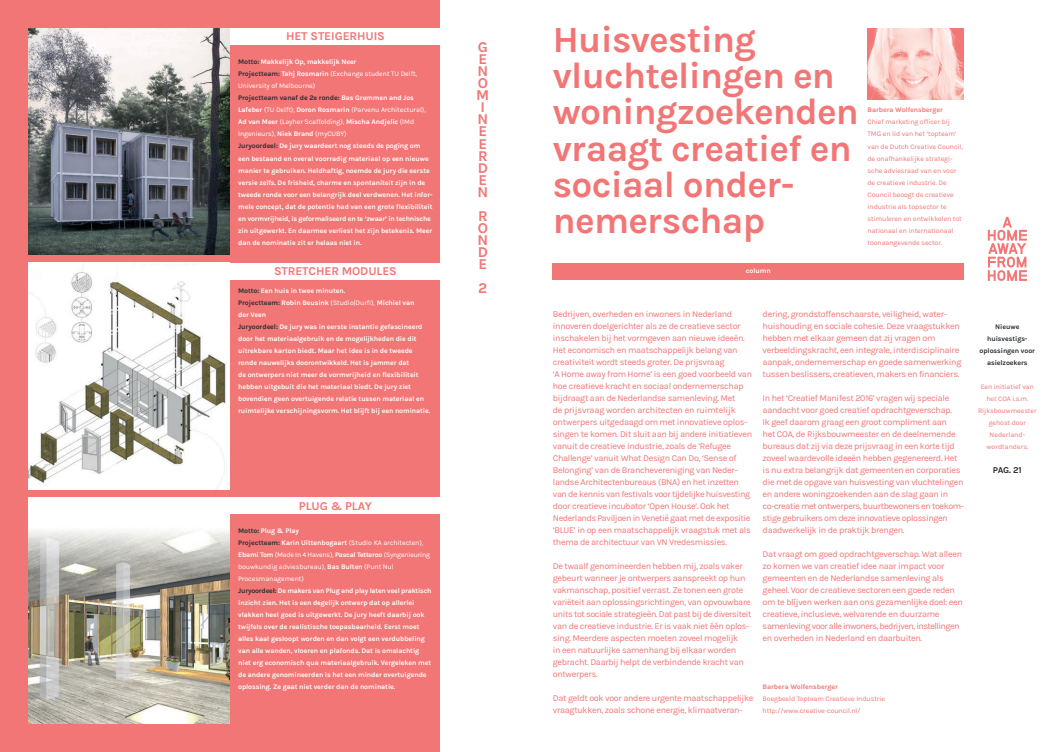
<style>
.page{position:relative;width:1049px;height:752px;background:#fff}
.page>*{position:absolute;margin:0;border:0;box-sizing:border-box;transform-origin:0 0}
.t1{font:700 37px/36px "Karla";letter-spacing:-.02em;color:#f27676}
.t2{font:700 15px/12px "Karla";color:#f27676}
.t3{font:700 12px "Karla";letter-spacing:-.01em;color:#f27676}
.t4{font:9px/12px "Karla";letter-spacing:-.035em;color:#f27676}
.t5{font:700 9px "Karla";color:#282d31}
.t6{font:700 7px/12px "Karla";letter-spacing:-.01em;color:#fff}
.t7{font:7px/12px "Karla";letter-spacing:-.01em;color:#f27676}
.t8{font:700 7px/12px "Karla";letter-spacing:-.01em;color:#282d31;text-align:center}
.t9{font:700 7px "Karla";letter-spacing:-.01em;color:#f27676}
.s1{color:#282d31}
.s2{font-weight:400}
</style>
<div class="page">
<svg style="left:988px;top:217px;width:39px;height:64px"></svg>
<div style="left:0;top:0;width:439px;height:751px;background:#f27676"></div>
<div style="left:219px;top:28px;width:231px;height:17px;background:#fff"></div>
<div style="left:219px;top:263px;width:231px;height:16px;background:#fff"></div>
<div style="left:219px;top:497px;width:231px;height:16px;background:#fff"></div>
<img style="left:867px;top:28px;width:97px;height:72px">
<div style="left:553px;top:263px;width:411px;height:16px;background:#f27676"></div>
<img style="left:28px;top:28px;width:202px;height:226px">
<img style="left:28px;top:263px;width:202px;height:225px">
<img style="left:28px;top:497px;width:202px;height:226px">
<h3 class="t3" style="left:286px;top:29px;width:100px">HET STEIGERHUIS</h3>
<p class="t6" style="left:238px;top:56px;width:196px"><span class="s1">Motto:</span> Makkelijk Op, makkelijk Neer<br><span class="s1">Projectteam:</span> Tahj Rosmarin <span class="s2">(Exchange student TU Delft, University of Melbourne)<br></span><span class="s1">Projectteam vanaf de 2e ronde:</span> Bas Gremmen and Jos Lafeber <span class="s2">(TU Delft),</span> Doron Rosmarin <span class="s2">(Parvenu Architectural), </span>Ad van Meer <span class="s2">(Layher Scaffolding),</span> Mischa Andjelic <span class="s2">(IMd Ingenieurs),</span> Niek Brand <span class="s2">(myCUBY)<br></span><span class="s1">Juryoordeel:</span> De jury waardeert nog steeds de poging om een bestaand en overal voorradig materiaal op een nieuwe manier te gebruiken. Heldhaftig, noemde de jury die eerste versie zelfs. De frisheid, charme en spontaniteit zijn in de tweede ronde voor een belangrijk deel verdwenen. Het infor&shy;mele concept, dat de potentie had van een grote flexibiliteit en vormvrijheid, is geformaliseerd en te ‘zwaar’ in technische zin uitgewerkt. En daarmee verliest het zijn betekenis. Meer dan de nominatie zit er helaas niet in.</p>
<h3 class="t3" style="left:274px;top:264px;width:124px">STRETCHER MODULES</h3>
<p class="t6" style="left:238px;top:284px;width:194px"><span class="s1">Motto:</span> Een huis in twee minuten.<br><span class="s1">Projectteam:</span> Robin Beusink <span class="s2">(Studio|Durf!),</span> Michiel van<br>der Veen<br><span class="s1">Juryoordeel:</span> De jury was in eerste instantie gefascineerd door het materiaalgebruik en de mogelijkheden die dit uitrekbare karton biedt. Maar het idee is in de tweede ronde nauwelijks doorontwikkeld. Het is jammer dat<br>de ontwerpers niet meer de vormvrijheid en flexibiliteit hebben uitgebuit die het materiaal biedt. De jury ziet bovendien geen overtuigende relatie tussen materiaal en ruimtelijke verschijningsvorm. Het blijft bij een nominatie.</p>
<h3 class="t3" style="left:299px;top:498px;width:75px">PLUG &amp; PLAY</h3>
<p class="t6" style="left:238px;top:524px;width:195px"><span class="s1">Motto:</span> Plug &amp; Play<br><span class="s1">Projectteam:</span> Karin Uittenbogaart <span class="s2">(Studio KA architecten), </span>Ebami Tom <span class="s2">(Made In 4 Havens),</span> Pascal Tetteroo <span class="s2">(Syngenieuring bouwkundig adviesbureau),</span> Bas Bulten <span class="s2">(Punt Nul Procesmanagement)<br></span><span class="s1">Juryoordeel:</span> De makers van Plug and play laten veel praktisch inzicht zien. Het is een degelijk ontwerp dat op allerlei vlakken heel goed is uitgewerkt. De jury heeft daarbij ook twijfels over de realistische toepasbaarheid. Eerst moet alles kaal gesloopt worden en dan volgt een verdubbeling van alle wanden, vloeren en plafonds. Dat is omslachtig niet erg economisch qua materiaalgebruik. Vergeleken met de andere genomineerden is het een minder overtuigende oplossing. Ze gaat niet verder dan de nominatie.</p>
<h2 class="t2" style="left:476px;top:41px;width:15px">G<br>E<br>N<br>O<br>M<br>I<br>N<br>E<br>E<br>R<br>D<br>E<br>N</h2>
<h2 class="t2" style="left:477px;top:209px;width:12px;text-align:justify">R O N D E</h2>
<h2 class="t2" style="left:478px;top:281px;width:11px">2</h2>
<h1 class="t1" style="left:553px;top:22px;width:308px">Huisvesting vluchtelingen en woningzoekenden vraagt creatief en sociaal onder&shy;nemerschap</h1>
<p class="t6" style="left:746px;top:264px;width:26px">column</p>
<p class="t9" style="left:867px;top:106px;width:77px">Barbera Wolfensberger</p>
<p class="t7" style="left:867px;top:116px;width:97px">Chief marketing officer bij<br>TMG en lid van het ‘topteam’ van de Dutch Creative Council, de onafhankelijke strategi&shy;sche adviesraad van en voor de creatieve industrie. De<br>Council beoogt de creatieve industrie als topsector te stimuleren en ontwikkelen tot nationaal en internationaal toonaangevende sector.</p>
<p class="t4" style="left:553px;top:307px;width:201px">Bedrijven, overheden en inwoners in Nederland innoveren doelgerichter als ze de creatieve sector inschakelen bij het vormgeven aan nieuwe ideeën.<br>Het economisch en maatschappelijk belang van creativiteit wordt steeds groter. De prijsvraag<br>‘A Home away from Home’ is een goed voorbeeld van hoe creatieve kracht en sociaal ondernemerschap bijdraagt aan de Nederlandse samenleving. Met<br>de prijsvraag worden architecten en ruimtelijk ontwerpers uitgedaagd om met innovatieve oplos&shy;singen te komen. Dit sluit aan bij andere initiatieven vanuit de creatieve industrie, zoals de ‘Refugee Challenge’ vanuit What Design Can Do, ‘Sense of Belonging’ van de Branchevereniging van Neder&shy;landse Architectenbureaus (BNA) en het inzetten van de kennis van festivals voor tijdelijke huisvesting door creatieve incubator ‘Open House’. Ook het Nederlands Paviljoen in Venetië gaat met de expositie ‘BLUE’ in op een maatschappelijk vraagstuk met als thema de architectuur van VN Vredesmissies.</p>
<p class="t4" style="left:553px;top:559px;width:200px">De twaalf genomineerden hebben mij, zoals vaker gebeurt wanneer je ontwerpers aanspreekt op hun vakmanschap, positief verrast. Ze tonen een grote variëteit aan oplossingsrichtingen, van opvouwbare units tot sociale strategieën. Dat past bij de diversiteit van de creatieve industrie. Er is vaak niet één oplos&shy;sing. Meerdere aspecten moeten zoveel mogelijk<br>in een natuurlijke samenhang bij elkaar worden gebracht. Daarbij helpt de verbindende kracht van ontwerpers.</p>
<p class="t4" style="left:553px;top:691px;width:202px">Dat geldt ook voor andere urgente maatschappelijke vraagtukken, zoals schone energie, klimaatveran-</p>
<p class="t4" style="left:763px;top:307px;width:200px">dering, grondstoffenschaarste, veiligheid, water&shy;huishouding en sociale cohesie. Deze vraagstukken hebben met elkaar gemeen dat zij vragen om verbeeldingskracht, een integrale, interdisciplinaire aanpak, ondernemerschap en goede samenwerking tussen beslissers, creatieven, makers en financiers.</p>
<p class="t4" style="left:763px;top:391px;width:203px">In het ‘Creatief Manifest 2016’ vragen wij speciale aandacht voor goed creatief opdrachtgeverschap.<br>Ik geef daarom graag een groot compliment aan<br>het COA, de Rijksbouwmeester en de deelnemende bureaus dat zij via deze prijsvraag in een korte tijd zoveel waardevolle ideeën hebben gegenereerd. Het is nu extra belangrijk dat gemeenten en corporaties die met de opgave van huisvesting van vluchtelingen en andere woningzoekenden aan de slag gaan in co-creatie met ontwerpers, buurtbewoners en toekom&shy;stige gebruikers om deze innovatieve oplossingen daadwerkelijk in de praktijk brengen.</p>
<p class="t4" style="left:763px;top:547px;width:202px">Dat vraagt om goed opdrachtgeverschap. Wat alleen zo komen we van creatief idee naar impact voor gemeenten en de Nederlandse samenleving als geheel. Voor de creatieve sectoren een goede reden om te blíjven werken aan ons gezamenlijke doel: een creatieve, inclusieve, welvarende en duurzame samenleving voor alle inwoners, bedrijven, instellingen en overheden in Nederland en daarbuiten.</p>
<p class="t9" style="left:763px;top:682px;width:77px">Barbera Wolfensberger</p>
<p class="t7" style="left:763px;top:692px;width:124px">Boegbeeld Topteam Creatieve Industrie http://www.creative-council.nl/</p>
<p class="t8" style="left:979px;top:320px;width:57px">Nieuwe huisvestigs&shy;oplossingen voor asielzoekers</p>
<p class="t7" style="left:978px;top:380px;width:60px;text-align:center">Een initiatief van het COA i.s.m.<br>Rijksbouwmeester gehost door<br>Nederland&shy;wordtanders.</p>
<p class="t5" style="left:993px;top:464px;width:30px">PAG. 21</p>
</div>
